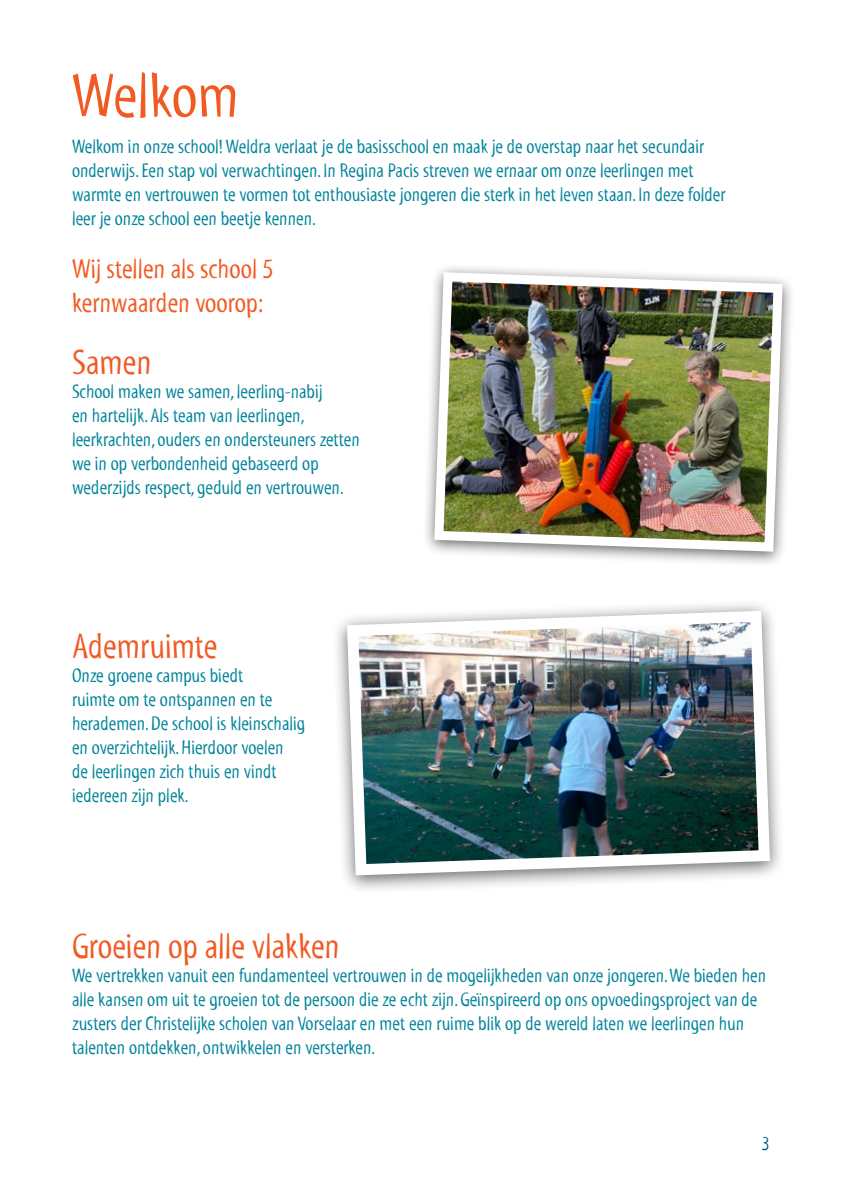
<style>
.page{position:relative;width:842px;height:1191px;background:#fff}
.page>*{position:absolute;margin:0;border:0;box-sizing:border-box;transform-origin:0 0}
.t1{font:64px "Myriad Std Tilt";color:#f15a22}
.t2{font:36px "Myriad Std Tilt";color:#f15a22}
.t3{font:28px/33.6px "Myriad Std Tilt";color:#f15a22}
.t4{font:20px/24px "Myriad Std Tilt";color:#00849a}
.t5{font:20px "Myriad Std Tilt";color:#005f83}
</style>
<div class="page">
<div style="left:331px;top:599px;width:454px;height:295px;background:#000;opacity:.6"></div>
<img style="left:341px;top:605px;width:435px;height:276px">
<div style="left:421px;top:262px;width:374px;height:305px;background:#000;opacity:.6"></div>
<img style="left:430px;top:267px;width:357px;height:289px">
<h1 class="t1" style="left:72px;top:61px;width:168px">Welkom</h1>
<p class="t4" style="left:72px;top:134px;width:655px">Welkom in onze school! Weldra verlaat je de basisschool en maak je de overstap naar het secundair onderwijs. Een stap vol verwachtingen. In Regina Pacis streven we ernaar om onze leerlingen met warmte en vertrouwen te vormen tot enthousiaste jongeren die sterk in het leven staan. In deze folder leer je onze school een beetje kennen.</p>
<h3 class="t3" style="left:72px;top:253px;width:203px">Wij stellen als school 5 kernwaarden voorop:</h3>
<h2 class="t2" style="left:72px;top:343px;width:81px">Samen</h2>
<p class="t4" style="left:72px;top:380px;width:289px">School maken we samen, leerling-nabij<br>en hartelijk. Als team van leerlingen, leerkrachten, ouders en ondersteuners zetten we in op verbondenheid gebaseerd op wederzijds respect, geduld en vertrouwen.</p>
<h2 class="t2" style="left:72px;top:626px;width:147px">Ademruimte</h2>
<p class="t4" style="left:72px;top:663px;width:235px">Onze groene campus biedt<br>ruimte om te ontspannen en te herademen. De school is kleinschalig en overzichtelijk. Hierdoor voelen<br>de leerlingen zich thuis en vindt iedereen zijn plek.</p>
<h2 class="t2" style="left:72px;top:926px;width:269px">Groeien op alle vlakken</h2>
<p class="t4" style="left:72px;top:963px;width:696px">We vertrekken vanuit een fundamenteel vertrouwen in de mogelijkheden van onze jongeren. We bieden hen alle kansen om uit te groeien tot de persoon die ze echt zijn. Geïnspireerd op ons opvoedingsproject van de zusters der Christelijke scholen van Vorselaar en met een ruime blik op de wereld laten we leerlingen hun talenten ontdekken, ontwikkelen en versterken.</p>
<p class="t5" style="left:762px;top:1132px;width:9px">3</p>
</div>
